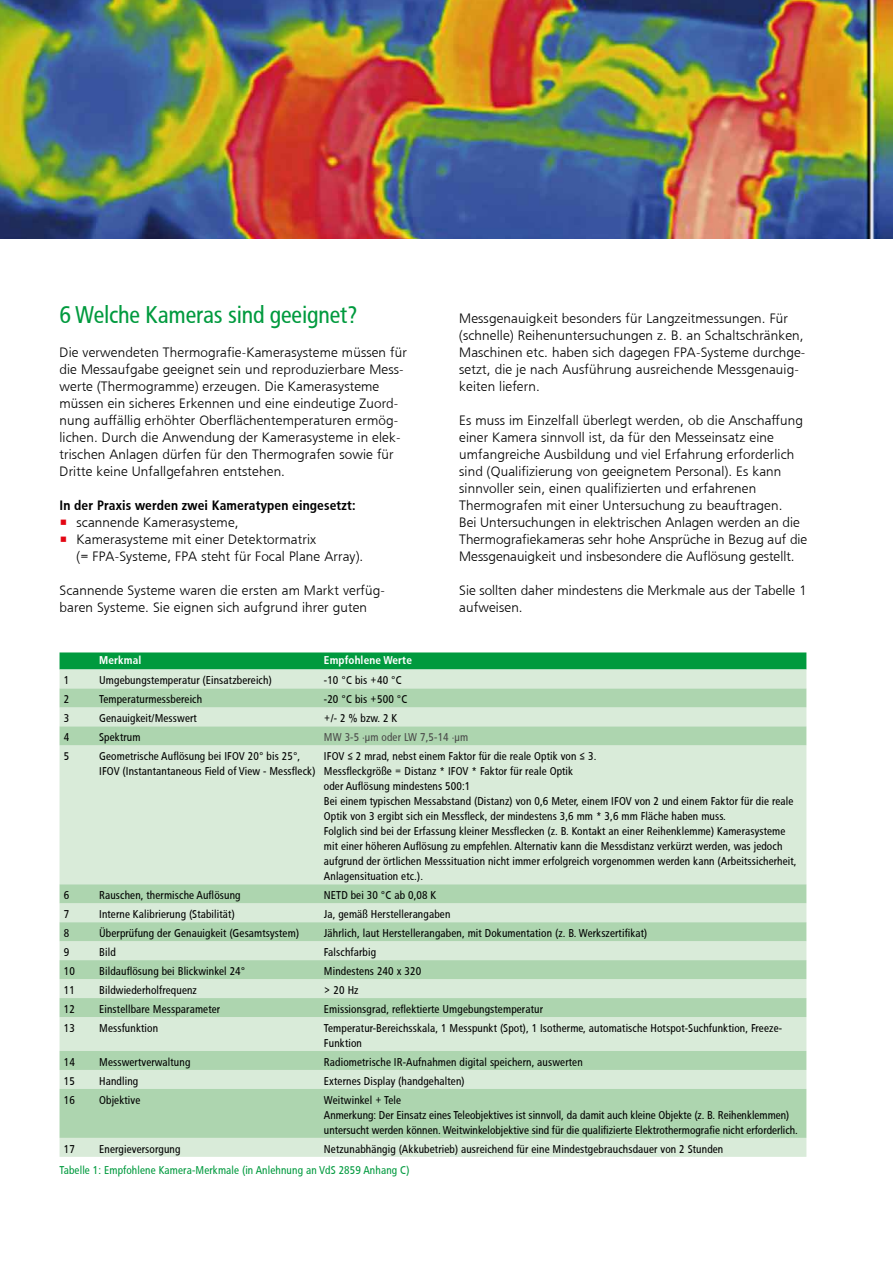
<style>
.page{position:relative;width:893px;height:1263px;background:#fff}
.page>*{position:absolute;margin:0;border:0;box-sizing:border-box;transform-origin:0 0}
.t1{font:24px "HDI Gerling Sans Cond Regular";letter-spacing:-.01em;color:#009a3e}
.t2{font:13.5px/17px "HDI Gerling Sans Light";letter-spacing:.01em;color:#000}
.t3{font:13.5px "HDI Gerling Sans Cond Bold";letter-spacing:.01em;color:#000}
.t4{font:11.25px/15px "HDI Gerling Sans Cond Regular";letter-spacing:.01em;color:#000}
.t5{font:11.25px "HDI Gerling Sans Cond Regular";letter-spacing:.01em;color:#009a3e}
.t6{font:11.25px "HDI Gerling Sans Cond Regular";letter-spacing:.01em;color:#4a4a49}
.t7{font:11.25px "HDI Gerling Sans Cond Bold";letter-spacing:.01em;color:#fff}
.s1{color:#e30613}
</style>
<div class="page">
<div style="left:60px;top:652px;width:746px;height:17px;background:#009a3e"></div>
<div style="left:60px;top:669px;width:746px;height:488px;background:#d9ebd9"></div>
<svg style="left:60px;top:688px;width:746px;height:450px;background:#c7e2c8"></svg>
<img style="left:0;top:0;width:893px;height:238px">
<h1 class="t1" style="left:60px;top:301px;width:300px">6 Welche Kameras sind geeignet?</h1>
<p class="t2" style="left:60px;top:344px;width:349px">Die verwendeten Thermografie-Kamerasysteme müssen für die Messaufgabe geeignet sein und reproduzierbare Mess&shy;werte (Thermogramme) erzeugen. Die Kamerasysteme müssen ein sicheres Erkennen und eine eindeutige Zuord&shy;nung auffällig erhöhter Oberflächentemperaturen ermög&shy;lichen. Durch die Anwendung der Kamerasysteme in elek&shy;trischen Anlagen dürfen für den Thermografen sowie für Dritte keine Unfallgefahren entstehen.</p>
<p class="t3" style="left:60px;top:498px;width:297px">In der Praxis werden zwei Kameratypen eingesetzt:</p>
<p class="t2" style="left:60px;top:514px;width:181px"><span class="s1">•</span> scannende Kamerasysteme,</p>
<p class="t2" style="left:77px;top:531px;width:288px;text-indent:-17px"><span class="s1">•</span> Kamerasysteme mit einer Detektormatrix<br>(= FPA-Systeme, FPA steht für Focal Plane Array).</p>
<p class="t2" style="left:60px;top:582px;width:327px">Scannende Systeme waren die ersten am Markt verfüg&shy;baren Systeme. Sie eignen sich aufgrund ihrer guten</p>
<p class="t7" style="left:99px;top:654px;width:44px">Merkmal</p>
<p class="t7" style="left:324px;top:654px;width:90px">Empfohlene Werte</p>
<p class="t2" style="left:459px;top:310px;width:348px">Messgenauigkeit besonders für Langzeitmessungen. Für (schnelle) Reihenuntersuchungen z. B. an Schaltschränken, Maschinen etc. haben sich dagegen FPA-Systeme durchge&shy;setzt, die je nach Ausführung ausreichende Messgenauig&shy;keiten liefern.</p>
<p class="t2" style="left:459px;top:412px;width:350px">Es muss im Einzelfall überlegt werden, ob die Anschaffung einer Kamera sinnvoll ist, da für den Messeinsatz eine umfangreiche Ausbildung und viel Erfahrung erforderlich sind (Qualifizierung von geeignetem Personal). Es kann sinnvoller sein, einen qualifizierten und erfahrenen Thermografen mit einer Untersuchung zu beauftragen.<br>Bei Untersuchungen in elektrischen Anlagen werden an die Thermografiekameras sehr hohe Ansprüche in Bezug auf die Messgenauigkeit und insbesondere die Auflösung gestellt.</p>
<p class="t2" style="left:459px;top:582px;width:349px">Sie sollten daher mindestens die Merkmale aus der Tabelle 1 aufweisen.</p>
<p class="t4" style="left:64px;top:673px;width:7px">1</p>
<p class="t4" style="left:99px;top:673px;width:174px">Umgebungstemperatur (Einsatzbereich)</p>
<p class="t4" style="left:324px;top:673px;width:79px">-10 °C bis +40 °C</p>
<p class="t4" style="left:64px;top:692px;width:7px">2</p>
<p class="t4" style="left:99px;top:692px;width:105px">Temperaturmessbereich</p>
<p class="t4" style="left:324px;top:692px;width:85px">-20 °C bis +500 °C</p>
<p class="t4" style="left:64px;top:711px;width:7px">3</p>
<p class="t4" style="left:99px;top:711px;width:99px">Genauigkeit/Messwert</p>
<p class="t4" style="left:324px;top:711px;width:75px">+/- 2 % bzw. 2 K</p>
<p class="t4" style="left:64px;top:730px;width:7px">4</p>
<p class="t4" style="left:99px;top:730px;width:43px">Spektrum</p>
<p class="t6" style="left:324px;top:731px;width:146px">MW 3-5 μµm oder LW 7,5-14 μµm</p>
<p class="t4" style="left:64px;top:749px;width:7px">5</p>
<p class="t4" style="left:99px;top:749px;width:218px">Geometrische Auflösung bei IFOV 20° bis 25°,<br>IFOV (Instantantaneous Field of View - Messfleck)</p>
<p class="t4" style="left:324px;top:749px;width:474px">IFOV ≤ 2 mrad, nebst einem Faktor für die reale Optik von ≤ 3.<br>Messfleckgröße = Distanz * IFOV * Faktor für reale Optik<br>oder Auflösung mindestens 500:1<br>Bei einem typischen Messabstand (Distanz) von 0,6 Meter, einem IFOV von 2 und einem Faktor für die reale Optik von 3 ergibt sich ein Messfleck, der mindestens 3,6 mm * 3,6 mm Fläche haben muss.<br>Folglich sind bei der Erfassung kleiner Messflecken (z. B. Kontakt an einer Reihenklemme) Kamerasysteme mit einer höheren Auflösung zu empfehlen. Alternativ kann die Messdistanz verkürzt werden, was jedoch aufgrund der örtlichen Messsituation nicht immer erfolgreich vorgenommen werden kann (Arbeitssicherheit, Anlagensituation etc.).</p>
<p class="t4" style="left:64px;top:888px;width:7px">6</p>
<p class="t4" style="left:99px;top:888px;width:143px">Rauschen, thermische Auflösung</p>
<p class="t4" style="left:324px;top:888px;width:114px">NETD bei 30 °C ab 0,08 K</p>
<p class="t4" style="left:64px;top:907px;width:7px">7</p>
<p class="t4" style="left:99px;top:907px;width:137px">Interne Kalibrierung (Stabilität)</p>
<p class="t4" style="left:324px;top:907px;width:128px">Ja, gemäß Herstellerangaben</p>
<p class="t4" style="left:64px;top:926px;width:7px">8</p>
<p class="t4" style="left:99px;top:926px;width:201px">Überprüfung der Genauigkeit (Gesamtsystem)</p>
<p class="t4" style="left:324px;top:926px;width:325px">Jährlich, laut Herstellerangaben, mit Dokumentation (z. B. Werkszertifikat)</p>
<p class="t4" style="left:64px;top:945px;width:7px">9</p>
<p class="t4" style="left:99px;top:945px;width:18px">Bild</p>
<p class="t4" style="left:324px;top:945px;width:54px">Falschfarbig</p>
<p class="t4" style="left:64px;top:964px;width:13px">10</p>
<p class="t4" style="left:99px;top:964px;width:148px">Bildauflösung bei Blickwinkel 24°</p>
<p class="t4" style="left:324px;top:964px;width:99px">Mindestens 240 x 320</p>
<p class="t4" style="left:64px;top:982px;width:13px">11</p>
<p class="t4" style="left:99px;top:982px;width:99px">Bildwiederholfrequenz</p>
<p class="t4" style="left:324px;top:982px;width:36px">&gt; 20 Hz</p>
<p class="t4" style="left:64px;top:1001px;width:13px">12</p>
<p class="t4" style="left:99px;top:1001px;width:123px">Einstellbare Messparameter</p>
<p class="t4" style="left:324px;top:1001px;width:221px">Emissionsgrad, reflektierte Umgebungstemperatur</p>
<p class="t4" style="left:64px;top:1020px;width:13px">13</p>
<p class="t4" style="left:99px;top:1020px;width:60px">Messfunktion</p>
<p class="t4" style="left:324px;top:1020px;width:460px">Temperatur-Bereichsskala, 1 Messpunkt (Spot), 1 Isotherme, automatische Hotspot-Suchfunktion, Freeze-<br>Funktion</p>
<p class="t4" style="left:64px;top:1054px;width:13px">14</p>
<p class="t4" style="left:99px;top:1054px;width:93px">Messwertverwaltung</p>
<p class="t4" style="left:324px;top:1054px;width:260px">Radiometrische IR-Aufnahmen digital speichern, auswerten</p>
<p class="t4" style="left:64px;top:1073px;width:13px">15</p>
<p class="t4" style="left:99px;top:1073px;width:41px">Handling</p>
<p class="t4" style="left:324px;top:1073px;width:142px">Externes Display (handgehalten)</p>
<p class="t4" style="left:64px;top:1092px;width:13px">16</p>
<p class="t4" style="left:99px;top:1092px;width:43px">Objektive</p>
<p class="t4" style="left:324px;top:1092px;width:475px">Weitwinkel + Tele<br>Anmerkung: Der Einsatz eines Teleobjektives ist sinnvoll, da damit auch kleine Objekte (z. B. Reihenklemmen) untersucht werden können. Weitwinkelobjektive sind für die qualifizierte Elektrothermografie nicht erforderlich.</p>
<p class="t4" style="left:64px;top:1141px;width:13px">17</p>
<p class="t4" style="left:99px;top:1141px;width:83px">Energieversorgung</p>
<p class="t4" style="left:324px;top:1141px;width:401px">Netzunabhängig (Akkubetrieb) ausreichend für eine Mindestgebrauchsdauer von 2 Stunden</p>
<p class="t5" style="left:60px;top:1163px;width:351px">Tabelle 1: Empfohlene Kamera-Merkmale (in Anlehnung an VdS 2859 Anhang C)</p>
</div>
